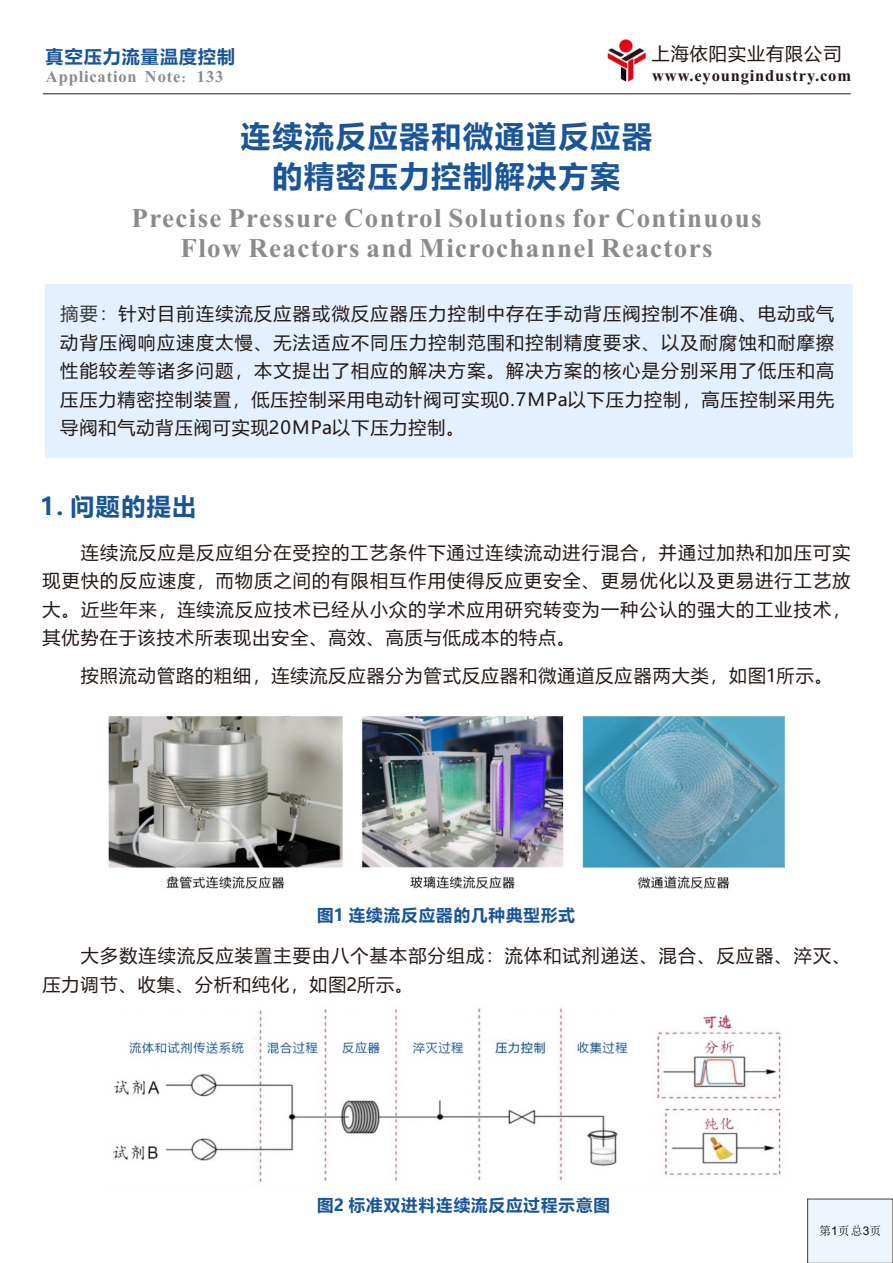
<style>
.page{position:relative;width:893px;height:1263px;background:#fff}
.page>*{position:absolute;margin:0;border:0;box-sizing:border-box;transform-origin:0 0}
.t1{font:700 30px/39.6px "Microsoft Ya Hei";letter-spacing:.06em;color:#1a5599;text-align:center}
.t2{font:700 27px/29.8px "Times New Roman";letter-spacing:.05em;color:#8a8b8a;text-align:center}
.t3{font:700 24px "Microsoft Ya Hei";letter-spacing:.06em;color:#1a5599}
.t4{font:18px/28.5px "Microsoft Ya Hei";letter-spacing:.06em;color:#231916;text-align:justify}
.t5{font:700 18px "Microsoft Ya Hei";letter-spacing:.06em;color:#1a5599}
.t6{font:700 16.5px "Microsoft Ya Hei";letter-spacing:.06em;color:#1a5599}
.t7{font:700 16.5px "Times New Roman";letter-spacing:.05em;color:#231916}
.t8{font:700 16.5px "Times New Roman";letter-spacing:.05em;color:#8a8b8a}
.t9{font:12px "Sim Sun";color:#080808}
.s1{font-family:"Sim Sun";font-weight:400}
.s2{color:#373837}
.s3{font-family:"Arial"}
</style>
<div class="page">
<hr style="left:43px;top:93px;width:808px;height:1px;background:#231916">
<img style="left:608px;top:40px;width:38px;height:42px">
<svg style="left:807px;top:1198px;width:86px;height:65px"></svg>
<div style="left:45px;top:284px;width:808px;height:174px;background:#e3f0ff"></div>
<img style="left:108px;top:715px;width:678px;height:174px">
<img style="left:112px;top:1008px;width:669px;height:175px">
<p class="t5" style="left:46px;top:48px;width:191px">真空压力流量温度控制</p>
<p class="t8" style="left:46px;top:71px;width:179px">Application Note<span class="s1">：</span>133</p>
<p class="t4" style="left:652px;top:41px;width:191px">上海依阳实业有限公司</p>
<p class="t7" style="left:652px;top:70px;width:200px">www.eyoungindustry.com</p>
<h1 class="t1" style="left:241px;top:119px;width:413px">连续流反应器和微通道反应器的精密压力控制解决方案</h1>
<h2 class="t2" style="left:132px;top:206px;width:632px">Precise Pressure Control Solutions for Continuous<br>Flow Reactors and Microchannel Reactors</h2>
<p class="t4" style="left:60px;top:301px;width:775px"><span class="s2">摘要：</span>针对目前连续流反应器或微反应器压力控制中存在手动背压阀控制不准确、电动或气动背压阀响应速度太慢、无法适应不同压力控制范围和控制精度要求、以及耐腐蚀和耐摩擦性能较差等诸多问题，本文提出了相应的解决方案。解决方案的核心是分别采用了低压和高压压力精密控制装置，低压控制采用电动针阀可实现0.7MPa以下压力控制，高压控制采用先导阀和气动背压阀可实现20MPa以下压力控制。</p>
<h3 class="t3" style="left:40px;top:496px;width:157px">1. 问题的提出</h3>
<p class="t4" style="left:42px;top:540px;width:809px;text-indent:38px">连续流反应是反应组分在受控的工艺条件下通过连续流动进行混合，并通过加热和加压可实现更快的反应速度，而物质之间的有限相互作用使得反应更安全、更易优化以及更易进行工艺放大。近些年来，连续流反应技术已经从小众的学术应用研究转变为一种公认的强大的工业技术，其优势在于该技术所表现出安全、高效、高质与低成本的特点。</p>
<p class="t4" style="left:81px;top:663px;width:753px">按照流动管路的粗细，连续流反应器分为管式反应器和微通道反应器两大类，如图1所示。</p>
<p class="t6" style="left:317px;top:907px;width:259px">图1 连续流反应器的几种典型形式</p>
<p class="t4" style="left:43px;top:943px;width:809px;text-indent:38px">大多数连续流反应装置主要由八个基本部分组成：流体和试剂递送、混合、反应器、淬灭、压力调节、收集、分析和纯化，如图2所示。</p>
<p class="t6" style="left:317px;top:1197px;width:294px">图2 标准双进料连续流反应过程示意图</p>
<p class="t9" style="left:819px;top:1225px;width:64px">第<span class="s3">1</span>页总<span class="s3">3</span>页</p>
</div>
